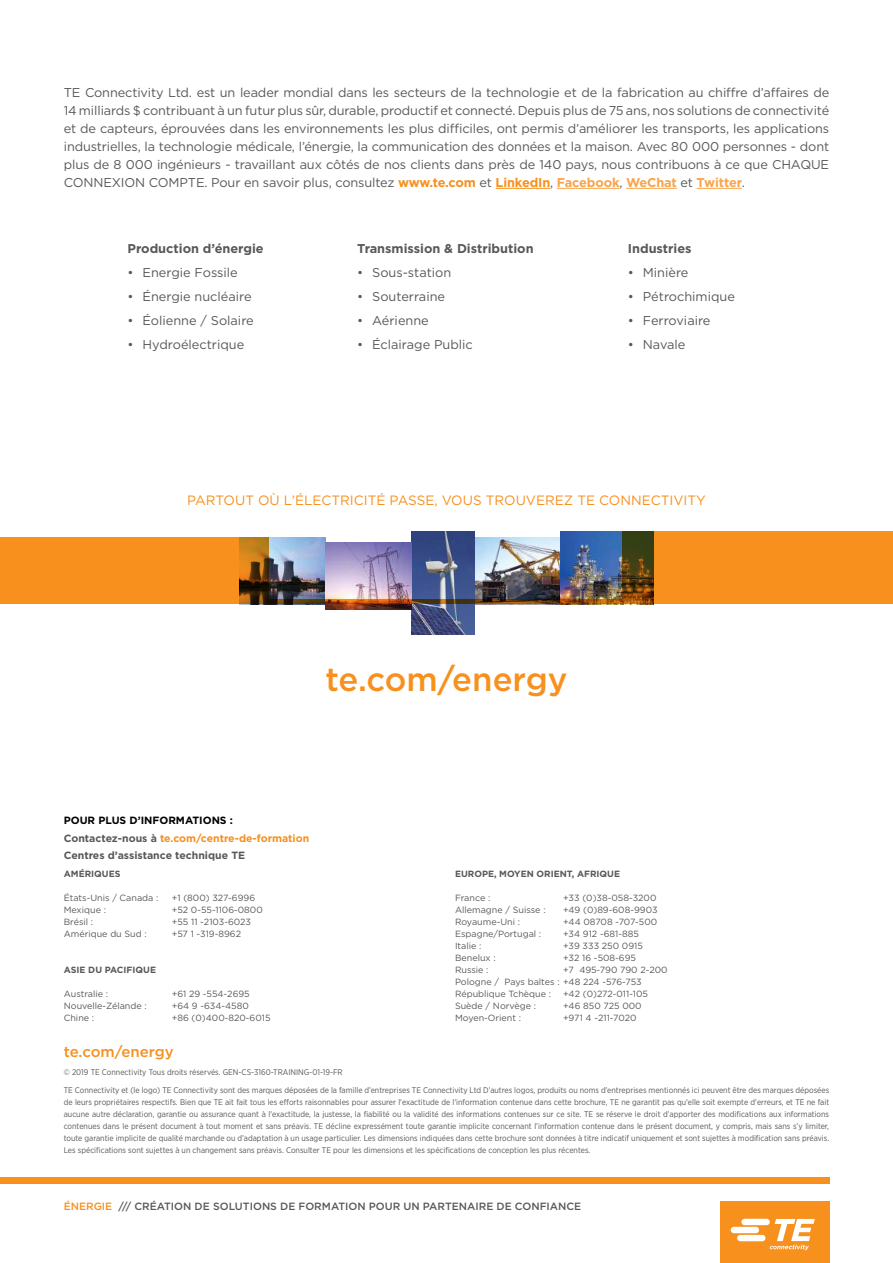
<style>
.page{position:relative;width:893px;height:1263px;background:#fff}
.page>*{position:absolute;margin:0;border:0;box-sizing:border-box;transform-origin:0 0}
.t1{font:500 33px "Gotham";color:#f7901d}
.t2{font:500 15px "Gotham";color:#f7901d}
.t3{font:13.5px "Gotham";color:#f7901d}
.t4{font:12.75px/18px "Gotham";color:#58585b;text-align:justify}
.t5{font:700 12.75px "Gotham";color:#58585b}
.t6{font:700 10.5px/17.4px "Gotham";color:#58585b}
.t7{font:500 10.5px "Gotham";color:#58585b}
.t8{font:9px/12px "Gotham";color:#58585b}
.t9{font:700 9px "Gotham";color:#58585b}
.t10{font:8.25px/12px "Gotham Narrow";color:#58585b}
.s1{font-weight:700;color:#f7901d}
.s2{font-weight:700;color:#f9a449}
.s3{color:#000}
.s4{color:#f7901d}
</style>
<div class="page">
<img style="left:474px;top:537px;width:86px;height:62px">
<img style="left:411px;top:532px;width:63px;height:102px">
<img style="left:269px;top:537px;width:56px;height:62px">
<img style="left:560px;top:532px;width:62px;height:67px">
<img style="left:325px;top:543px;width:86px;height:66px">
<div style="left:0;top:537px;width:269px;height:62px;background:#f7901d"></div>
<div style="left:622px;top:532px;width:271px;height:67px;background:#f7901d"></div>
<svg style="left:0;top:599px;width:893px;height:5px;background:#bf6c15"></svg>
<div style="left:0;top:1177px;width:829px;height:6px;background:#f7901d"></div>
<div style="left:720px;top:1201px;width:109px;height:62px;background:#f7901d"></div>
<svg style="left:731px;top:1219px;width:84px;height:31px"></svg>
<hr style="left:496px;top:188px;width:54px;height:1px;background:#f7901d">
<hr style="left:557px;top:188px;width:62px;height:1px;background:#f9a449">
<hr style="left:626px;top:188px;width:51px;height:1px;background:#f9a449">
<hr style="left:697px;top:188px;width:45px;height:1px;background:#f9a449">
<p class="t4" style="left:64px;top:83px;width:767px">TE Connectivity Ltd. est un leader mondial dans les secteurs de la technologie et de la fabrication au chiffre d’affaires de 14 milliards $ contribuant à un futur plus sûr, durable, productif et connecté. Depuis plus de 75 ans, nos solutions de connectivité et de capteurs, éprouvées dans les environnements les plus difficiles, ont permis d’améliorer les transports, les applications industrielles, la technologie médicale, l’énergie, la communication des données et la maison. Avec 80 000 personnes - dont plus de 8 000 ingénieurs - travaillant aux côtés de nos clients dans près de 140 pays, nous contribuons à ce que CHAQUE CONNEXION COMPTE. Pour en savoir plus, consultez <span class="s1">www.te.com</span> et <span class="s1">LinkedIn</span>, <span class="s2">Facebook</span>, <span class="s2">WeChat</span> et <span class="s2">Twitter</span>.</p>
<h3 class="t5" style="left:128px;top:240px;width:138px">Production d’énergie</h3>
<h3 class="t4" style="left:128px;top:263px;width:112px">• Energie Fossile</h3>
<h3 class="t4" style="left:128px;top:287px;width:126px">• Énergie nucléaire</h3>
<h3 class="t4" style="left:128px;top:311px;width:128px">• Éolienne / Solaire</h3>
<h3 class="t4" style="left:128px;top:335px;width:118px">• Hydroélectrique</h3>
<h3 class="t5" style="left:357px;top:240px;width:178px">Transmission &amp; Distribution</h3>
<h3 class="t4" style="left:357px;top:263px;width:96px">• Sous-station</h3>
<h3 class="t4" style="left:357px;top:287px;width:89px">• Souterraine</h3>
<h3 class="t4" style="left:357px;top:311px;width:73px">• Aérienne</h3>
<h3 class="t4" style="left:357px;top:335px;width:117px">• Éclairage Public</h3>
<h3 class="t5" style="left:628px;top:240px;width:65px">Industries</h3>
<h3 class="t4" style="left:628px;top:263px;width:62px">• Minière</h3>
<h3 class="t4" style="left:628px;top:287px;width:109px">• Pétrochimique</h3>
<h3 class="t4" style="left:628px;top:311px;width:84px">• Ferroviaire</h3>
<h3 class="t4" style="left:628px;top:335px;width:59px">• Navale</h3>
<h3 class="t3" style="left:187px;top:492px;width:520px">PARTOUT OÙ L’ÉLECTRICITÉ PASSE, VOUS TROUVEREZ TE CONNECTIVITY</h3>
<h1 class="t1" style="left:325px;top:658px;width:244px">te.com/energy</h1>
<p class="t6" style="left:64px;top:812px;width:247px"><span class="s3">POUR PLUS D’INFORMATIONS :<br></span>Contactez-nous à <span class="s4">te.com/centre-de-formation<br></span>Centres d’assistance technique TE</p>
<p class="t9" style="left:64px;top:868px;width:58px">AMÉRIQUES</p>
<p class="t8" style="left:64px;top:892px;width:96px">États-Unis / Canada :</p>
<p class="t8" style="left:172px;top:892px;width:85px">+1 (800) 327-6996</p>
<p class="t8" style="left:64px;top:904px;width:44px">Mexique :</p>
<p class="t8" style="left:172px;top:904px;width:93px">+52 0-55-1106-0800</p>
<p class="t8" style="left:64px;top:916px;width:31px">Brésil :</p>
<p class="t8" style="left:172px;top:916px;width:81px">+55 11 -2103-6023</p>
<p class="t8" style="left:64px;top:928px;width:85px">Amérique du Sud :</p>
<p class="t8" style="left:172px;top:928px;width:71px">+57 1 -319-8962</p>
<p class="t9" style="left:64px;top:964px;width:94px">ASIE DU PACIFIQUE</p>
<p class="t8" style="left:64px;top:988px;width:46px">Australie :</p>
<p class="t8" style="left:172px;top:988px;width:79px">+61 29 -554-2695</p>
<p class="t8" style="left:64px;top:1000px;width:85px">Nouvelle-Zélande :</p>
<p class="t8" style="left:172px;top:1000px;width:78px">+64 9 -634-4580</p>
<p class="t8" style="left:64px;top:1012px;width:32px">Chine :</p>
<p class="t8" style="left:172px;top:1012px;width:100px">+86 (0)400-820-6015</p>
<p class="t9" style="left:455px;top:868px;width:167px">EUROPE, MOYEN ORIENT, AFRIQUE</p>
<p class="t8" style="left:455px;top:892px;width:37px">France :</p>
<p class="t8" style="left:563px;top:892px;width:95px">+33 (0)38-058-3200</p>
<p class="t8" style="left:455px;top:904px;width:92px">Allemagne / Suisse :</p>
<p class="t8" style="left:563px;top:904px;width:96px">+49 (0)89-608-9903</p>
<p class="t8" style="left:455px;top:916px;width:67px">Royaume-Uni :</p>
<p class="t8" style="left:563px;top:916px;width:96px">+44 08708 -707-500</p>
<p class="t8" style="left:455px;top:928px;width:88px">Espagne/Portugal :</p>
<p class="t8" style="left:563px;top:928px;width:77px">+34 912 -681-885</p>
<p class="t8" style="left:455px;top:940px;width:28px">Italie :</p>
<p class="t8" style="left:563px;top:940px;width:81px">+39 333 250 0915</p>
<p class="t8" style="left:455px;top:952px;width:42px">Benelux :</p>
<p class="t8" style="left:563px;top:952px;width:74px">+32 16 -508-695</p>
<p class="t8" style="left:455px;top:964px;width:35px">Russie :</p>
<p class="t8" style="left:455px;top:964px;width:214px;text-indent:108px">+7 495-790 790 2-200<br>Pologne / Pays baltes : +48 224 -576-753<br>République Tchèque :</p>
<p class="t8" style="left:563px;top:988px;width:86px">+42 (0)272-011-105</p>
<p class="t8" style="left:455px;top:1000px;width:83px">Suède / Norvège :</p>
<p class="t8" style="left:563px;top:1000px;width:80px">+46 850 725 000</p>
<p class="t8" style="left:455px;top:1012px;width:68px">Moyen-Orient :</p>
<p class="t8" style="left:563px;top:1012px;width:75px">+971 4 -211-7020</p>
<h2 class="t2" style="left:64px;top:1042px;width:112px">te.com/energy</h2>
<p class="t10" style="left:64px;top:1063px;width:767px;line-height:18px">© 2019 TE Connectivity Tous droits réservés. GEN-CS-3160-TRAINING-01-19-FR<br>TE Connectivity et (le logo) TE Connectivity sont des marques déposées de la famille d’entreprises TE Connectivity Ltd D’autres logos, produits ou noms d’entreprises mentionnés ici peuvent être des marques déposées</p>
<p class="t10" style="left:64px;top:1096px;width:767px;text-align:justify">de leurs propriétaires respectifs. Bien que TE ait fait tous les efforts raisonnables pour assurer l'exactitude de l'information contenue dans cette brochure, TE ne garantit pas qu'elle soit exempte d'erreurs, et TE ne fait aucune autre déclaration, garantie ou assurance quant à l'exactitude, la justesse, la fiabilité ou la validité des informations contenues sur ce site. TE se réserve le droit d’apporter des modifications aux informations contenues dans le présent document à tout moment et sans préavis. TE décline expressément toute garantie implicite concernant l’information contenue dans le présent document, y compris, mais sans s’y limiter, toute garantie implicite de qualité marchande ou d’adaptation à un usage particulier. Les dimensions indiquées dans cette brochure sont données à titre indicatif uniquement et sont sujettes à modification sans préavis.<br>Les spécifications sont sujettes à un changement sans préavis. Consulter TE pour les dimensions et les spécifications de conception les plus récentes.</p>
<p class="t7" style="left:64px;top:1199px;width:519px"><span class="s4">ÉNERGIE</span> /// CRÉATION DE SOLUTIONS DE FORMATION POUR UN PARTENAIRE DE CONFIANCE</p>
</div>
